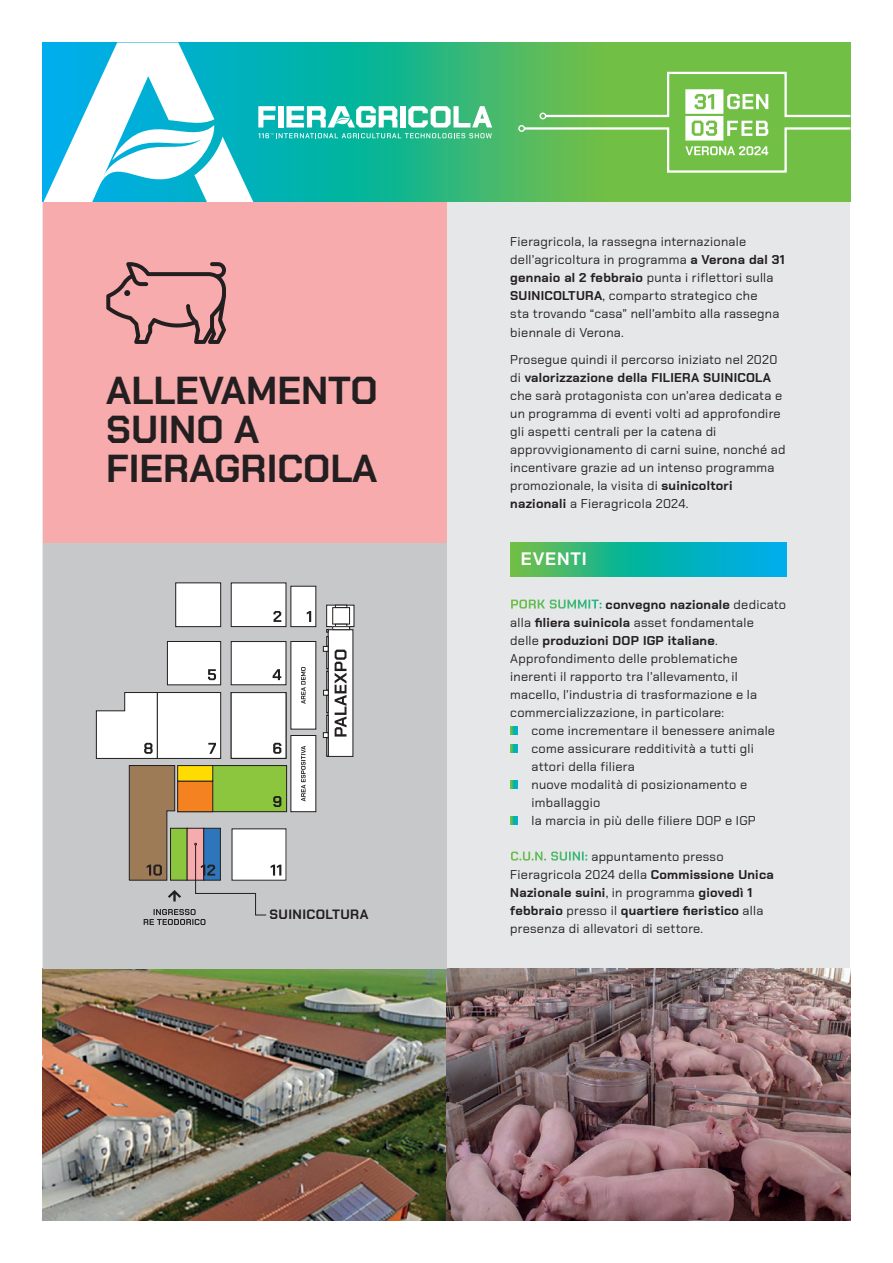
<style>
.page{position:relative;width:893px;height:1263px;background:#fff}
.page>*{position:absolute;margin:0;border:0;box-sizing:border-box;transform-origin:0 0}
.t1{font:700 39px/39px "Chakra Petch";color:#231f20}
.t2{font:700 18px "Chakra Petch";letter-spacing:.05em;color:#fff}
.t3{font:700 13.5px "Chakra Petch";letter-spacing:.03em;color:#231f20}
.t4{font:12.75px/18px "Chakra Petch";letter-spacing:.02em;color:#231f20}
.s1{font-weight:700}
.s2{font-weight:700;color:#fff}
</style>
<div class="page">
<div style="left:43px;top:43px;width:807px;height:1177px;background:#e6e7e9"></div>
<img style="left:43px;top:969px;width:807px;height:251px">
<div style="left:43px;top:542px;width:403px;height:427px;background:#c7c8ca"></div>
<svg style="left:492px;top:43px;width:358px;height:159px"></svg>
<div style="left:518px;top:125px;width:7px;height:7px;border:1px solid #fff;border-radius:50%"></div>
<svg style="left:522px;top:71px;width:329px;height:103px"></svg>
<div style="left:539px;top:113px;width:7px;height:6px;border:1px solid #fff;border-radius:50%"></div>
<svg style="left:43px;top:43px;width:449px;height:161px"></svg>
<div style="left:43px;top:202px;width:403px;height:340px;background:#f8abad"></div>
<div style="left:328px;top:630px;width:25px;height:126px;background:#fff"></div>
<svg style="left:328px;top:607px;width:24px;height:18px"></svg>
<div style="left:326px;top:605px;width:28px;height:22px;border:1px solid #231f20"></div>
<div style="left:333px;top:608px;width:17px;height:16px;background:#fff"></div>
<div style="left:332px;top:607px;width:18px;height:17px;border:1px solid #231f20"></div>
<svg style="left:335px;top:624px;width:12px;height:2px"></svg>
<svg style="left:335px;top:605px;width:12px;height:3px"></svg>
<div style="left:291px;top:641px;width:25px;height:88px;background:#fff"></div>
<div style="left:291px;top:735px;width:25px;height:77px;background:#fff"></div>
<div style="left:232px;top:829px;width:54px;height:51px;background:#fff"></div>
<div style="left:231px;top:641px;width:55px;height:44px;background:#fff"></div>
<div style="left:231px;top:641px;width:55px;height:44px;border:1px solid #231f20"></div>
<div style="left:167px;top:641px;width:54px;height:44px;background:#fff"></div>
<div style="left:167px;top:641px;width:54px;height:44px;border:1px solid #231f20"></div>
<div style="left:231px;top:583px;width:55px;height:43px;background:#fff"></div>
<div style="left:176px;top:583px;width:45px;height:44px;background:#fff"></div>
<div style="left:175px;top:582px;width:46px;height:45px;border:1px solid #231f20"></div>
<div style="left:291px;top:586px;width:25px;height:41px;background:#fff"></div>
<div style="left:332px;top:626px;width:18px;height:4px;border:1px solid #231f20"></div>
<svg style="left:323px;top:629px;width:6px;height:127px"></svg>
<div style="left:157px;top:692px;width:64px;height:66px;background:#fff"></div>
<div style="left:157px;top:692px;width:64px;height:67px;border:1px solid #231f20"></div>
<div style="left:231px;top:692px;width:55px;height:66px;background:#fff"></div>
<div style="left:231px;top:692px;width:55px;height:67px;border:1px solid #231f20"></div>
<svg style="left:273px;top:743px;width:8px;height:11px"></svg>
<svg style="left:208px;top:743px;width:8px;height:11px"></svg>
<svg style="left:208px;top:669px;width:8px;height:11px"></svg>
<svg style="left:273px;top:669px;width:8px;height:11px"></svg>
<svg style="left:307px;top:611px;width:4px;height:11px"></svg>
<svg style="left:273px;top:611px;width:8px;height:11px"></svg>
<svg style="left:301px;top:746px;width:5px;height:55px"></svg>
<svg style="left:335px;top:650px;width:11px;height:86px"></svg>
<svg style="left:301px;top:667px;width:5px;height:37px"></svg>
<svg style="left:96px;top:692px;width:62px;height:67px"></svg>
<div style="left:178px;top:765px;width:109px;height:47px;background:#8bc63e"></div>
<div style="left:177px;top:765px;width:110px;height:47px;border:1px solid #231f20"></div>
<svg style="left:510px;top:727px;width:8px;height:7px"></svg>
<svg style="left:510px;top:745px;width:8px;height:7px"></svg>
<svg style="left:510px;top:781px;width:8px;height:7px"></svg>
<svg style="left:510px;top:817px;width:8px;height:7px"></svg>
<svg style="left:106px;top:262px;width:120px;height:82px"></svg>
<svg style="left:128px;top:765px;width:153px;height:160px"></svg>
<svg style="left:510px;top:542px;width:277px;height:34px"></svg>
<h1 class="t1" style="left:106px;top:371px;width:273px">ALLEVAMENTO<br>SUINO A<br>FIERAGRICOLA</h1>
<p class="t3" style="left:270px;top:906px;width:100px">SUINICOLTURA</p>
<p class="t4" style="left:510px;top:233px;width:276px">Fieragricola, la rassegna internazionale dell’agricoltura in programma <span class="s1">a Verona dal 31 gennaio al 2 febbraio</span> punta i riflettori sulla <span class="s1">SUINICOLTURA</span>, comparto strategico che<br>sta trovando “casa” nell’ambito alla rassegna biennale di Verona.</p>
<p class="t4" style="left:510px;top:350px;width:277px">Prosegue quindi il percorso iniziato nel 2020 di <span class="s1">valorizzazione della FILIERA SUINICOLA </span>che sarà protagonista con un’area dedicata e un programma di eventi volti ad approfondire gli aspetti centrali per la catena di approvvigionamento di carni suine, nonché ad incentivare grazie ad un intenso programma promozionale, la visita di <span class="s1">suinicoltori nazionali</span> a Fieragricola 2024.</p>
<h2 class="t2" style="left:521px;top:549px;width:68px">EVENTI</h2>
<p class="t4" style="left:510px;top:595px;width:277px"><span class="s2">PORK SUMMIT:</span> <span class="s1">convegno nazionale</span> dedicato alla <span class="s1">filiera suinicola</span> asset fondamentale<br>delle <span class="s1">produzioni DOP IGP italiane</span>.<br>Approfondimento delle problematiche inerenti il rapporto tra l’allevamento, il macello, l’industria di trasformazione e la commercializzazione, in particolare:</p>
<p class="t4" style="left:531px;top:721px;width:245px">come incrementare il benessere animale come assicurare redditività a tutti gli attori della filiera<br>nuove modalità di posizionamento e imballaggio<br>la marcia in più delle filiere DOP e IGP</p>
<p class="t4" style="left:510px;top:847px;width:265px"><span class="s2">C.U.N. SUINI:</span> appuntamento presso Fieragricola 2024 della <span class="s1">Commissione Unica Nazionale suini</span>, in programma <span class="s1">giovedì 1 febbraio</span> presso il <span class="s1">quartiere fieristico</span> alla presenza di allevatori di settore.</p>
</div>
